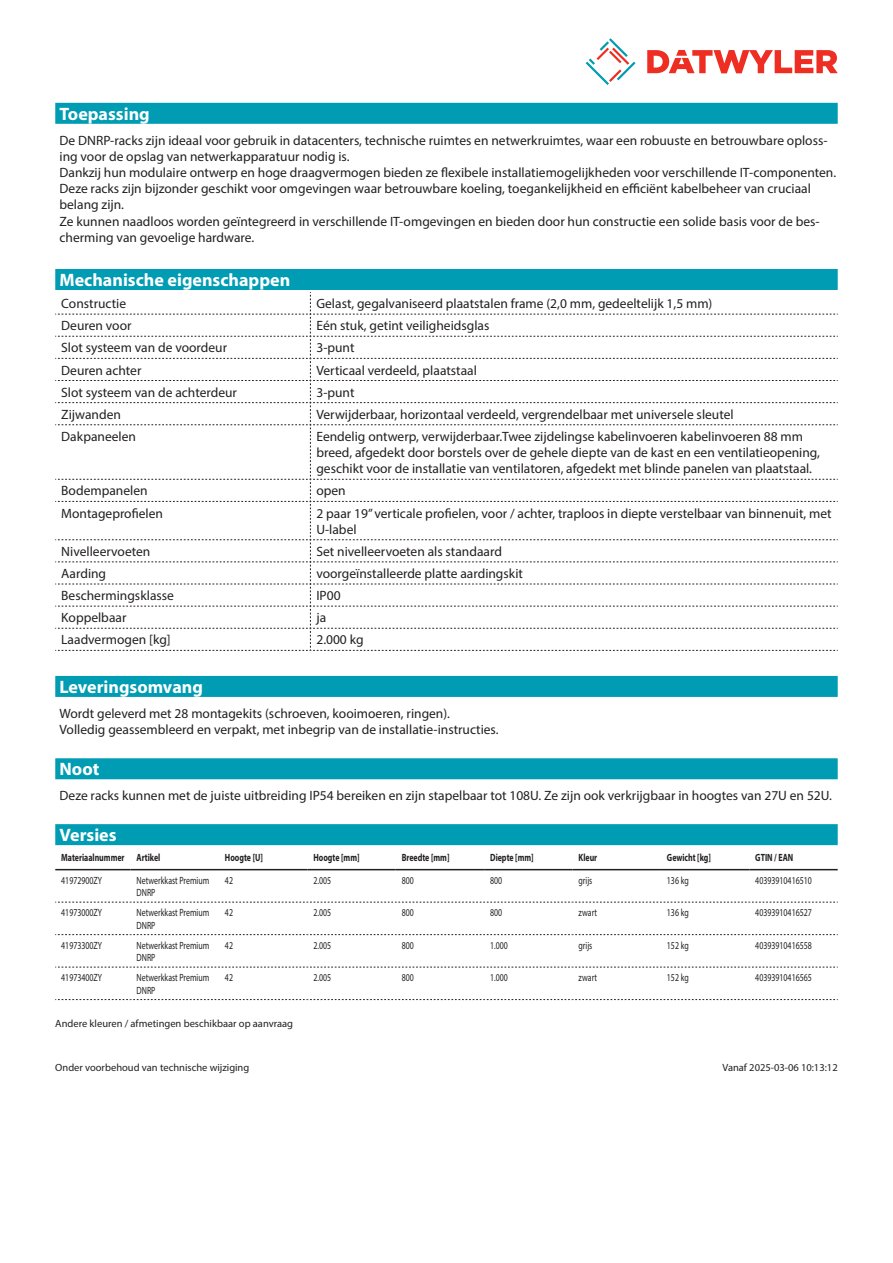
<style>
.page{position:relative;width:893px;height:1263px;background:#fff}
.page>*{position:absolute;margin:0;border:0;box-sizing:border-box;transform-origin:0 0}
.Standard_Head_Properties{font:700 18px "Myriad Pro";color:#fff}
.myriad_light_properties2{font:13.5px/16.2px "Myriad Pro";color:#231f20}
.Standard_text{font:13.5px/16.2px "Myriad Pro";color:#231f20}
.myriadlight{font:10.5px/12.6px "Myriad Pro";color:#231f20;scale:.75 1}
.myriadbold{font:700 10.5px "Myriad Pro";color:#231f20;scale:.75 1}
.Footnote{font:10.5px "Myriad Pro";color:#231f20}
.imagetext{font:10.5px "Myriad Pro";color:#231f20}
</style>
<div class="page">
<svg style="left:586px;top:38px;width:49px;height:47px"></svg>
<svg style="left:647px;top:50px;width:191px;height:23px"></svg>
<div style="left:55px;top:758px;width:783px;height:21px;background:#009cb3"></div>
<div style="left:55px;top:824px;width:783px;height:21px;background:#009cb3"></div>
<hr style="left:55px;top:869px;width:76px;height:1px;background:#231f20">
<hr style="left:131px;top:869px;width:88px;height:1px;background:#231f20">
<hr style="left:219px;top:869px;width:88px;height:1px;background:#231f20">
<hr style="left:307px;top:869px;width:89px;height:1px;background:#231f20">
<hr style="left:396px;top:869px;width:88px;height:1px;background:#231f20">
<hr style="left:484px;top:869px;width:88px;height:1px;background:#231f20">
<hr style="left:572px;top:869px;width:89px;height:1px;background:#231f20">
<hr style="left:661px;top:869px;width:88px;height:1px;background:#231f20">
<hr style="left:749px;top:869px;width:89px;height:1px;background:#231f20">
<svg style="left:55px;top:902px;width:783px;height:1px"></svg>
<svg style="left:55px;top:934px;width:783px;height:1px"></svg>
<svg style="left:55px;top:967px;width:783px;height:1px"></svg>
<svg style="left:55px;top:999px;width:783px;height:1px"></svg>
<div style="left:55px;top:676px;width:783px;height:21px;background:#009cb3"></div>
<div style="left:55px;top:103px;width:783px;height:21px;background:#009cb3"></div>
<div style="left:55px;top:269px;width:783px;height:21px;background:#009cb3"></div>
<svg style="left:55px;top:292px;width:783px;height:359px"></svg>
<p class="Standard_Head_Properties" style="left:60px;top:102px;width:92px">Toepassing</p>
<p class="Standard_text" style="left:60px;top:132px;width:778px">De DNRP-racks zijn ideaal voor gebruik in datacenters, technische ruimtes en netwerkruimtes, waar een robuuste en betrouwbare oploss&shy;ing voor de opslag van netwerkapparatuur nodig is.<br>Dankzij hun modulaire ontwerp en hoge draagvermogen bieden ze flexibele installatiemogelijkheden voor verschillende IT-componenten.<br>Deze racks zijn bijzonder geschikt voor omgevingen waar betrouwbare koeling, toegankelijkheid en efficiënt kabelbeheer van cruciaal belang zijn.<br>Ze kunnen naadloos worden geïntegreerd in verschillende IT-omgevingen en bieden door hun constructie een solide basis voor de bes&shy;cherming van gevoelige hardware.</p>
<p class="Standard_Head_Properties" style="left:60px;top:268px;width:232px">Mechanische eigenschappen</p>
<p class="myriad_light_properties2" style="left:61px;top:295px;width:66px">Constructie</p>
<p class="myriad_light_properties2" style="left:316px;top:295px;width:398px">Gelast, gegalvaniseerd plaatstalen frame (2,0 mm, gedeeltelijk 1,5 mm)</p>
<p class="myriad_light_properties2" style="left:61px;top:317px;width:72px">Deuren voor</p>
<p class="myriad_light_properties2" style="left:316px;top:317px;width:174px">Eén stuk, getint veiligheidsglas</p>
<p class="myriad_light_properties2" style="left:61px;top:339px;width:167px">Slot systeem van de voordeur</p>
<p class="myriad_light_properties2" style="left:316px;top:339px;width:40px">3-punt</p>
<p class="myriad_light_properties2" style="left:61px;top:362px;width:82px">Deuren achter</p>
<p class="myriad_light_properties2" style="left:316px;top:362px;width:162px">Verticaal verdeeld, plaatstaal</p>
<p class="myriad_light_properties2" style="left:61px;top:384px;width:177px">Slot systeem van de achterdeur</p>
<p class="myriad_light_properties2" style="left:316px;top:384px;width:40px">3-punt</p>
<p class="myriad_light_properties2" style="left:61px;top:406px;width:61px">Zijwanden</p>
<p class="myriad_light_properties2" style="left:316px;top:406px;width:419px">Verwijderbaar, horizontaal verdeeld, vergrendelbaar met universele sleutel</p>
<p class="myriad_light_properties2" style="left:61px;top:428px;width:76px">Dakpaneelen</p>
<p class="myriad_light_properties2" style="left:316px;top:428px;width:505px">Eendelig ontwerp, verwijderbaar.Twee zijdelingse kabelinvoeren kabelinvoeren 88 mm breed, afgedekt door borstels over de gehele diepte van de kast en een ventilatieopening, geschikt voor de installatie van ventilatoren, afgedekt met blinde panelen van plaatstaal.</p>
<p class="myriad_light_properties2" style="left:61px;top:483px;width:88px">Bodempanelen</p>
<p class="myriad_light_properties2" style="left:316px;top:483px;width:31px">open</p>
<p class="myriad_light_properties2" style="left:61px;top:505px;width:103px">Montageprofielen</p>
<p class="myriad_light_properties2" style="left:316px;top:505px;width:517px">2 paar 19” verticale profielen, voor / achter, traploos in diepte verstelbaar van binnenuit, met<br>U-label</p>
<p class="myriad_light_properties2" style="left:61px;top:543px;width:91px">Nivelleervoeten</p>
<p class="myriad_light_properties2" style="left:316px;top:543px;width:187px">Set nivelleervoeten als standaard</p>
<p class="myriad_light_properties2" style="left:61px;top:565px;width:46px">Aarding</p>
<p class="myriad_light_properties2" style="left:316px;top:565px;width:208px">voorgeïnstalleerde platte aardingskit</p>
<p class="myriad_light_properties2" style="left:61px;top:587px;width:114px">Beschermingsklasse</p>
<p class="myriad_light_properties2" style="left:316px;top:587px;width:26px">IP00</p>
<p class="myriad_light_properties2" style="left:61px;top:609px;width:67px">Koppelbaar</p>
<p class="myriad_light_properties2" style="left:316px;top:609px;width:11px">ja</p>
<p class="myriad_light_properties2" style="left:61px;top:631px;width:111px">Laadvermogen [kg]</p>
<p class="myriad_light_properties2" style="left:316px;top:631px;width:49px">2.000 kg</p>
<p class="Standard_Head_Properties" style="left:60px;top:675px;width:145px">Leveringsomvang</p>
<p class="Standard_text" style="left:60px;top:705px;width:441px">Wordt geleverd met 28 montagekits (schroeven, kooimoeren, ringen).<br>Volledig geassembleerd en verpakt, met inbegrip van de installatie-instructies.</p>
<p class="Standard_Head_Properties" style="left:60px;top:757px;width:41px">Noot</p>
<p class="Standard_text" style="left:60px;top:787px;width:774px">Deze racks kunnen met de juiste uitbreiding IP54 bereiken en zijn stapelbaar tot 108U. Ze zijn ook verkrijgbaar in hoogtes van 27U en 52U.</p>
<p class="Standard_Head_Properties" style="left:60px;top:823px;width:59px">Versies</p>
<p class="myriadbold" style="left:61px;top:851px;width:86px">Materiaalnummer</p>
<p class="myriadbold" style="left:137px;top:851px;width:33px">Artikel</p>
<p class="myriadbold" style="left:225px;top:851px;width:52px">Hoogte [U]</p>
<p class="myriadbold" style="left:313px;top:851px;width:63px">Hoogte [mm]</p>
<p class="myriadbold" style="left:402px;top:851px;width:65px">Breedte [mm]</p>
<p class="myriadbold" style="left:490px;top:851px;width:60px">Diepte [mm]</p>
<p class="myriadbold" style="left:578px;top:851px;width:26px">Kleur</p>
<p class="myriadbold" style="left:667px;top:851px;width:60px">Gewicht [kg]</p>
<p class="myriadbold" style="left:755px;top:851px;width:52px">GTIN / EAN</p>
<p class="myriadlight" style="left:61px;top:873px;width:56px">41972900ZY</p>
<p class="myriadlight" style="left:137px;top:873px;width:98px">Netwerkkast Premium<br>DNRP</p>
<p class="myriadlight" style="left:225px;top:873px;width:12px">42</p>
<p class="myriadlight" style="left:313px;top:873px;width:25px">2.005</p>
<p class="myriadlight" style="left:402px;top:873px;width:18px">800</p>
<p class="myriadlight" style="left:490px;top:873px;width:18px">800</p>
<p class="myriadlight" style="left:578px;top:873px;width:20px">grijs</p>
<p class="myriadlight" style="left:667px;top:873px;width:31px">136 kg</p>
<p class="myriadlight" style="left:755px;top:873px;width:77px">40393910416510</p>
<p class="myriadlight" style="left:61px;top:906px;width:56px">41973000ZY</p>
<p class="myriadlight" style="left:137px;top:906px;width:98px">Netwerkkast Premium<br>DNRP</p>
<p class="myriadlight" style="left:225px;top:906px;width:12px">42</p>
<p class="myriadlight" style="left:313px;top:906px;width:25px">2.005</p>
<p class="myriadlight" style="left:402px;top:906px;width:18px">800</p>
<p class="myriadlight" style="left:490px;top:906px;width:18px">800</p>
<p class="myriadlight" style="left:578px;top:906px;width:26px">zwart</p>
<p class="myriadlight" style="left:667px;top:906px;width:31px">136 kg</p>
<p class="myriadlight" style="left:755px;top:906px;width:77px">40393910416527</p>
<p class="myriadlight" style="left:61px;top:938px;width:56px">41973300ZY</p>
<p class="myriadlight" style="left:137px;top:938px;width:98px">Netwerkkast Premium<br>DNRP</p>
<p class="myriadlight" style="left:225px;top:938px;width:12px">42</p>
<p class="myriadlight" style="left:313px;top:938px;width:25px">2.005</p>
<p class="myriadlight" style="left:402px;top:938px;width:18px">800</p>
<p class="myriadlight" style="left:490px;top:938px;width:25px">1.000</p>
<p class="myriadlight" style="left:578px;top:938px;width:20px">grijs</p>
<p class="myriadlight" style="left:667px;top:938px;width:31px">152 kg</p>
<p class="myriadlight" style="left:755px;top:938px;width:77px">40393910416558</p>
<p class="myriadlight" style="left:61px;top:971px;width:56px">41973400ZY</p>
<p class="myriadlight" style="left:137px;top:971px;width:98px">Netwerkkast Premium<br>DNRP</p>
<p class="myriadlight" style="left:225px;top:971px;width:12px">42</p>
<p class="myriadlight" style="left:313px;top:971px;width:25px">2.005</p>
<p class="myriadlight" style="left:402px;top:971px;width:18px">800</p>
<p class="myriadlight" style="left:490px;top:971px;width:25px">1.000</p>
<p class="myriadlight" style="left:578px;top:971px;width:26px">zwart</p>
<p class="myriadlight" style="left:667px;top:971px;width:31px">152 kg</p>
<p class="myriadlight" style="left:755px;top:971px;width:77px">40393910416565</p>
<p class="imagetext" style="left:55px;top:1017px;width:239px">Andere kleuren / afmetingen beschikbaar op aanvraag</p>
<p class="Footnote" style="left:55px;top:1061px;width:196px">Onder voorbehoud van technische wijziging</p>
<p class="Footnote" style="left:722px;top:1061px;width:117px">Vanaf 2025-03-06 10:13:12</p>
</div>
